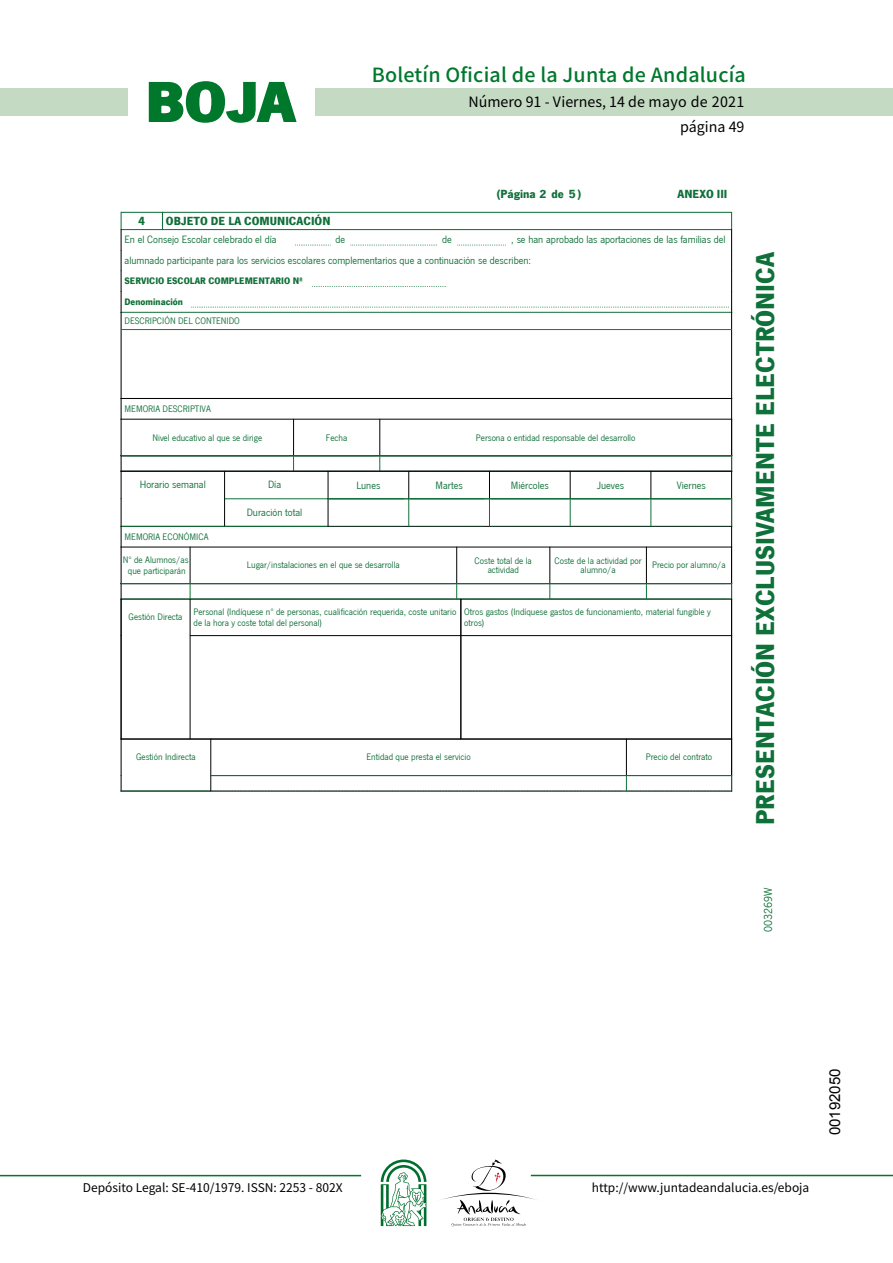
<style>
.page{position:relative;width:893px;height:1263px;background:#fff}
.page>*{position:absolute;margin:0;border:0;box-sizing:border-box;transform-origin:0 0}
.t1{font:700 57.75px "News Got T";color:#00782c;scale:1.14 1}
.t2{font:700 26.7px "News Got T";color:#0f7139}
.t3{font:500 19.5px "Noto Sans HK";letter-spacing:.01em;color:#00782c}
.t4{font:15px "Arial";color:#000}
.t5{font:14.25px/24.5px "Noto Sans HK";color:#000;text-align:right}
.t6{font:700 12.15px "News Got T";color:#107039}
.t7{font:700 12.15px "News Got T";color:#0f7139}
.t8{font:12.15px "News Got T";color:#0f7139}
.t9{font:12px "Noto Sans HK";color:#000}
.t10{font:10.95px/20.7px "News Got T";color:#107039}
.t11{font:9.75px/11.7px "News Got T";color:#107039;text-align:center}
.t12{font:700 9.75px/20.7px "News Got T";color:#107039}
.s1{color:#0f7139}
</style>
<div class="page">
<div style="left:315px;top:88px;width:577px;height:28px;background:#c5dac3"></div>
<div style="left:0;top:88px;width:128px;height:28px;background:#c5dac3"></div>
<hr style="left:0;top:1175px;width:361px;height:1px;background:#00782c">
<hr style="left:531px;top:1175px;width:361px;height:1px;background:#00782c">
<svg style="left:148px;top:81px;width:149px;height:42px"></svg>
<svg style="left:442px;top:1159px;width:100px;height:67px"></svg>
<svg style="left:381px;top:1160px;width:45px;height:66px"></svg>
<div style="left:121px;top:212px;width:42px;height:18px;border:1px solid #107039"></div>
<div style="left:162px;top:212px;width:570px;height:18px;border:1px solid #107039"></div>
<svg style="left:121px;top:229px;width:1px;height:83px"></svg>
<svg style="left:191px;top:229px;width:541px;height:83px"></svg>
<hr style="left:121px;top:312px;width:611px;height:1px;background:#107039">
<hr style="left:731px;top:312px;width:1px;height:87px;background:#010202">
<hr style="left:121px;top:312px;width:1px;height:87px;background:#010202">
<hr style="left:121px;top:329px;width:610px;height:1px;background:#0d7b3e">
<hr style="left:121px;top:398px;width:610px;height:1px;background:#010202">
<svg style="left:731px;top:399px;width:1px;height:20px"></svg>
<svg style="left:121px;top:399px;width:1px;height:20px"></svg>
<hr style="left:121px;top:419px;width:611px;height:1px;background:#010202">
<hr style="left:121px;top:419px;width:1px;height:37px;background:#010202">
<hr style="left:293px;top:419px;width:1px;height:37px;background:#010202">
<hr style="left:379px;top:419px;width:1px;height:37px;background:#010202">
<hr style="left:731px;top:419px;width:1px;height:37px;background:#010202">
<svg style="left:121px;top:455px;width:611px;height:92px"></svg>
<hr style="left:121px;top:547px;width:611px;height:1px;background:#010202">
<hr style="left:121px;top:547px;width:1px;height:37px;background:#010202">
<hr style="left:190px;top:547px;width:1px;height:37px;background:#010202">
<hr style="left:456px;top:547px;width:1px;height:37px;background:#010202">
<hr style="left:549px;top:547px;width:1px;height:37px;background:#010202">
<hr style="left:646px;top:547px;width:1px;height:37px;background:#010202">
<hr style="left:731px;top:547px;width:1px;height:37px;background:#010202">
<svg style="left:121px;top:583px;width:611px;height:16px"></svg>
<hr style="left:121px;top:599px;width:611px;height:1px;background:#107039">
<hr style="left:190px;top:599px;width:1px;height:37px;background:#010202">
<hr style="left:121px;top:599px;width:1px;height:37px;background:#010202">
<hr style="left:190px;top:635px;width:271px;height:1px;background:#010202">
<hr style="left:460px;top:635px;width:272px;height:1px;background:#010202">
<hr style="left:731px;top:599px;width:1px;height:37px;background:#010202">
<hr style="left:460px;top:599px;width:1px;height:37px;background:#010202">
<hr style="left:190px;top:635px;width:1px;height:104px;background:#010202">
<hr style="left:121px;top:635px;width:1px;height:104px;background:#010202">
<hr style="left:731px;top:635px;width:1px;height:104px;background:#010202">
<hr style="left:460px;top:635px;width:1px;height:104px;background:#010202">
<hr style="left:121px;top:739px;width:611px;height:1px;background:#010202">
<hr style="left:121px;top:739px;width:1px;height:37px;background:#010202">
<hr style="left:210px;top:739px;width:1px;height:37px;background:#010202">
<hr style="left:626px;top:739px;width:1px;height:37px;background:#010202">
<hr style="left:731px;top:739px;width:1px;height:37px;background:#010202">
<svg style="left:121px;top:775px;width:1px;height:16px"></svg>
<hr style="left:121px;top:791px;width:90px;height:1px;background:#107039">
<svg style="left:210px;top:775px;width:522px;height:17px"></svg>
<h1 class="t1" style="left:145px;top:68px;width:133px">BOJA</h1>
<h3 class="t3" style="left:372px;top:64px;width:375px">Boletín Oficial de la Junta de Andalucía</h3>
<h3 class="t5" style="left:468px;top:90px;width:277px">Número 91 - Viernes, 14 de mayo de 2021 página 49</h3>
<p class="t6" style="left:496px;top:187px;width:87px">(Página <span class="s1">2</span> de )</p>
<p class="t7" style="left:568px;top:187px;width:9px">5</p>
<p class="t7" style="left:677px;top:187px;width:51px">ANEXO III</p>
<p class="t6" style="left:138px;top:214px;width:9px">4</p>
<p class="t6" style="left:166px;top:214px;width:166px">OBJETO DE LA COMUNICACIÓN</p>
<p class="t10" style="left:124px;top:230px;width:154px">En el Consejo Escolar celebrado el día</p>
<p class="t10" style="left:335px;top:230px;width:11px">de</p>
<p class="t10" style="left:442px;top:230px;width:11px">de</p>
<p class="t10" style="left:124px;top:230px;width:602px;text-indent:387px">, se han aprobado las aportaciones de las familias del alumnado participante para los servicios escolares complementarios que a continuación se describen:</p>
<p class="t12" style="left:124px;top:271px;width:180px">SERVICIO ESCOLAR COMPLEMENTARIO Nº<br>Denominación</p>
<p class="t11" style="left:124px;top:315px;width:117px">DESCRIPCIÓN DEL CONTENIDO</p>
<p class="t11" style="left:124px;top:403px;width:88px">MEMORIA DESCRIPTIVA</p>
<p class="t11" style="left:152px;top:432px;width:111px">Nivel educativo al que se dirige</p>
<p class="t11" style="left:326px;top:432px;width:23px">Fecha</p>
<p class="t11" style="left:476px;top:432px;width:161px">Persona o entidad responsable del desarrollo</p>
<p class="t10" style="left:140px;top:475px;width:67px">Horario semanal</p>
<p class="t10" style="left:268px;top:475px;width:15px">Día</p>
<p class="t10" style="left:356px;top:475px;width:26px">Lunes</p>
<p class="t10" style="left:435px;top:475px;width:29px">Martes</p>
<p class="t10" style="left:511px;top:475px;width:39px">Miércoles</p>
<p class="t10" style="left:597px;top:475px;width:28px">Jueves</p>
<p class="t10" style="left:676px;top:475px;width:31px">Viernes</p>
<p class="t10" style="left:247px;top:502px;width:57px">Duración total</p>
<p class="t11" style="left:124px;top:531px;width:85px">MEMORIA ECONÓMICA</p>
<p class="t11" style="left:123px;top:554px;width:67px">Nº de Alumnos/as que participarán</p>
<p class="t11" style="left:247px;top:559px;width:154px">Lugar/instalaciones en el que se desarrolla</p>
<p class="t11" style="left:474px;top:556px;width:59px;line-height:9.8px">Coste total de la actividad</p>
<p class="t11" style="left:554px;top:556px;width:89px;line-height:9.8px">Coste de la actividad por alumno/a</p>
<p class="t11" style="left:652px;top:559px;width:75px">Precio por alumno/a</p>
<p class="t11" style="left:129px;top:612px;width:55px">Gestión Directa</p>
<p class="t11" style="left:193px;top:606px;width:264px;text-align:left">Personal (Indíquese nº de personas, cualificación requerida, coste unitario de la hora y coste total del personal)</p>
<p class="t11" style="left:464px;top:606px;width:248px;text-align:left">Otros gastos (Indíquese gastos de funcionamiento, material fungible y otros)</p>
<p class="t11" style="left:136px;top:751px;width:61px">Gestión Indirecta</p>
<p class="t11" style="left:366px;top:751px;width:106px">Entidad que presta el servicio</p>
<p class="t11" style="left:645px;top:751px;width:68px">Precio del contrato</p>
<h2 class="t2" style="left:749px;top:825px;width:575px;rotate:-90deg">PRESENTACIÓN EXCLUSIVAMENTE ELECTRÓNICA</h2>
<p class="t8" style="left:761px;top:932px;width:46px;rotate:-90deg">003269W</p>
<p class="t9" style="left:83px;top:1181px;width:261px">Depósito Legal: SE-410/1979. ISSN: 2253 - 802X</p>
<p class="t9" style="left:592px;top:1181px;width:219px">http://www.juntadeandalucia.es/eboja</p>
<h3 class="t4" style="left:825px;top:1135px;width:68px;rotate:-90deg">00192050</h3>
</div>
